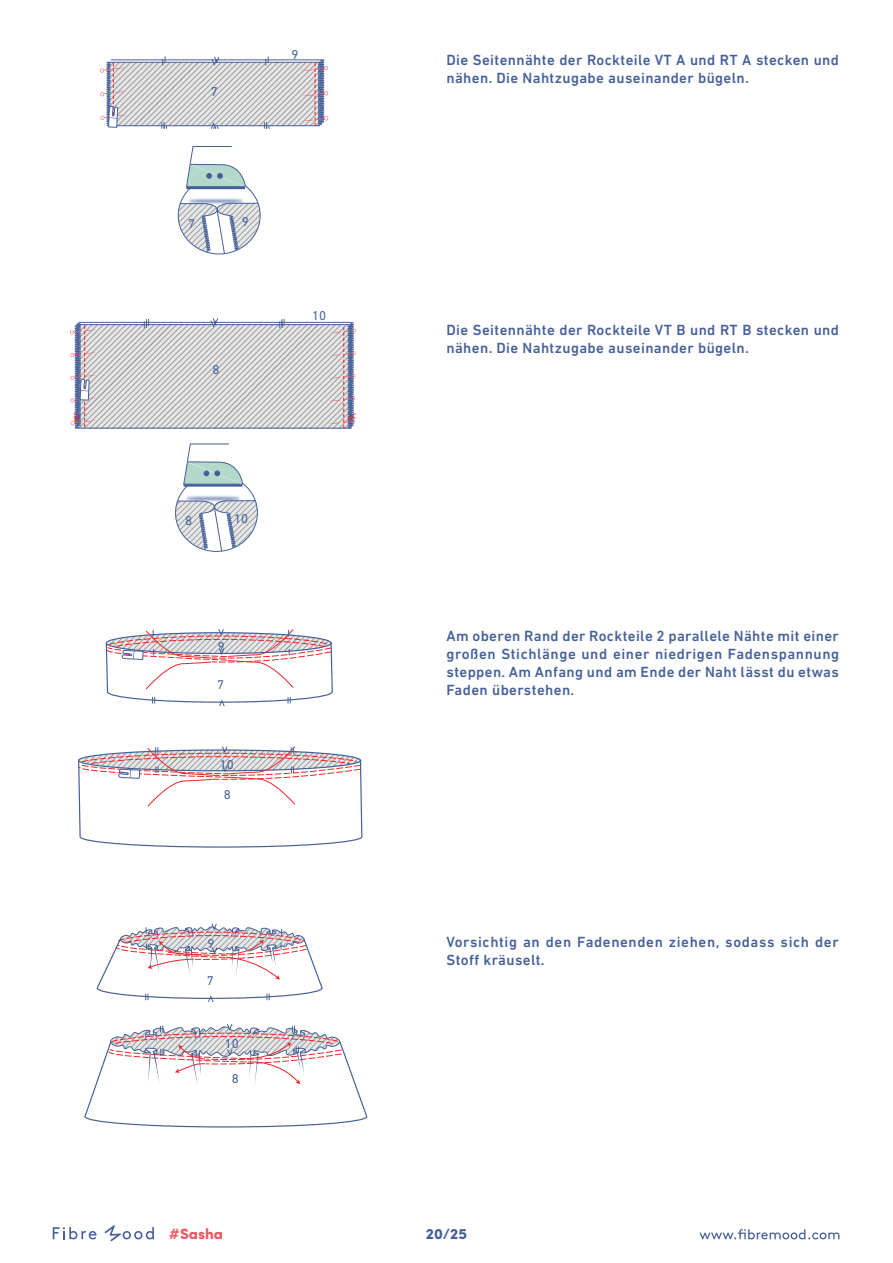
<style>
.page{position:relative;width:893px;height:1263px;background:#fff}
.page>*{position:absolute;margin:0;border:0;box-sizing:border-box;transform-origin:0 0}
.t1{font:500 15px/18px "DIN Next LT Pro";letter-spacing:.025em;color:#456099}
.t2{font:900 15px "Sofia Pro";color:#f0565d}
.t3{font:900 15px "Sofia Pro";color:#456099}
.t4{font:13.05px "DIN Next LT Pro";color:#466199}
</style>
<div class="page">
<svg style="left:699px;top:1229px;width:140px;height:10px"></svg>
<svg style="left:53px;top:1227px;width:44px;height:12px"></svg>
<svg style="left:104px;top:1225px;width:50px;height:16px"></svg>
<svg style="left:126px;top:63px;width:176px;height:62px;background:#d3d2d3"></svg>
<svg style="left:210px;top:121px;width:9px;height:8px"></svg>
<hr style="left:214px;top:125px;width:106px;height:1px;background:#466199">
<hr style="left:214px;top:62px;width:106px;height:1px;background:#466199">
<svg style="left:264px;top:122px;width:5px;height:7px"></svg>
<hr style="left:109px;top:125px;width:105px;height:1px;background:#466199">
<hr style="left:109px;top:62px;width:105px;height:1px;background:#466199">
<svg style="left:161px;top:122px;width:6px;height:7px"></svg>
<svg style="left:211px;top:56px;width:9px;height:11px"></svg>
<hr style="left:217px;top:59px;width:105px;height:1px;background:#466199">
<svg style="left:265px;top:57px;width:4px;height:8px"></svg>
<hr style="left:111px;top:59px;width:106px;height:1px;background:#466199">
<svg style="left:162px;top:57px;width:4px;height:8px"></svg>
<svg style="left:302px;top:60px;width:26px;height:66px;background:#bebac6"></svg>
<svg style="left:193px;top:246px;width:52px;height:9px"></svg>
<svg style="left:191px;top:146px;width:41px;height:10px"></svg>
<img style="left:177px;top:156px;width:84px;height:90px">
<svg style="left:100px;top:62px;width:26px;height:66px"></svg>
<svg style="left:97px;top:325px;width:232px;height:103px;background:#d2d1d3"></svg>
<hr style="left:213px;top:324px;width:137px;height:1px;background:#466199">
<hr style="left:213px;top:428px;width:137px;height:1px;background:#466199">
<hr style="left:77px;top:324px;width:136px;height:1px;background:#466199">
<hr style="left:77px;top:428px;width:136px;height:1px;background:#466199">
<svg style="left:279px;top:319px;width:6px;height:9px"></svg>
<svg style="left:210px;top:318px;width:9px;height:10px"></svg>
<hr style="left:215px;top:322px;width:137px;height:1px;background:#466199">
<svg style="left:144px;top:319px;width:5px;height:9px"></svg>
<hr style="left:79px;top:322px;width:136px;height:1px;background:#466199">
<svg style="left:329px;top:322px;width:27px;height:106px;background:#beb9c5"></svg>
<svg style="left:190px;top:543px;width:53px;height:9px"></svg>
<svg style="left:188px;top:443px;width:41px;height:11px"></svg>
<img style="left:175px;top:454px;width:83px;height:89px">
<svg style="left:70px;top:322px;width:27px;height:106px"></svg>
<svg style="left:78px;top:746px;width:285px;height:102px"></svg>
<svg style="left:105px;top:629px;width:228px;height:78px"></svg>
<svg style="left:84px;top:1024px;width:284px;height:104px"></svg>
<svg style="left:96px;top:923px;width:227px;height:79px"></svg>
<p class="t4" style="left:211px;top:84px;width:9px">7</p>
<p class="t4" style="left:291px;top:47px;width:9px">9</p>
<p class="t4" style="left:188px;top:216px;width:9px">7</p>
<p class="t4" style="left:242px;top:214px;width:9px">9</p>
<p class="t4" style="left:213px;top:362px;width:9px">8</p>
<p class="t4" style="left:312px;top:308px;width:16px">10</p>
<p class="t4" style="left:185px;top:513px;width:9px">8</p>
<p class="t4" style="left:234px;top:511px;width:16px">10</p>
<p class="t4" style="left:218px;top:639px;width:9px">9</p>
<p class="t4" style="left:217px;top:677px;width:9px">7</p>
<p class="t4" style="left:220px;top:757px;width:16px">10</p>
<p class="t4" style="left:224px;top:787px;width:9px">8</p>
<p class="t4" style="left:208px;top:936px;width:9px">9</p>
<p class="t4" style="left:207px;top:973px;width:9px">7</p>
<p class="t4" style="left:225px;top:1036px;width:16px">10</p>
<p class="t4" style="left:232px;top:1071px;width:9px">8</p>
<p class="t1" style="left:446px;top:51px;width:394px">Die Seitennähte der Rockteile VT A und RT A stecken und nähen. Die Nahtzugabe auseinander bügeln.</p>
<p class="t1" style="left:446px;top:321px;width:394px">Die Seitennähte der Rockteile VT B und RT B stecken und nähen. Die Nahtzugabe auseinander bügeln.</p>
<p class="t1" style="left:446px;top:627px;width:394px;text-align:justify">Am oberen Rand der Rockteile 2 parallele Nähte mit einer großen Stichlänge und einer niedrigen Fadenspannung steppen. Am Anfang und am Ende der Naht lässt du etwas Faden überstehen.</p>
<p class="t1" style="left:446px;top:933px;width:394px">Vorsichtig an den Fadenenden ziehen, sodass sich der<br>Stoff kräuselt.</p>
<p class="t2" style="left:169px;top:1222px;width:56px">#Sasha</p>
<p class="t3" style="left:426px;top:1222px;width:43px">20/25</p>
</div>
